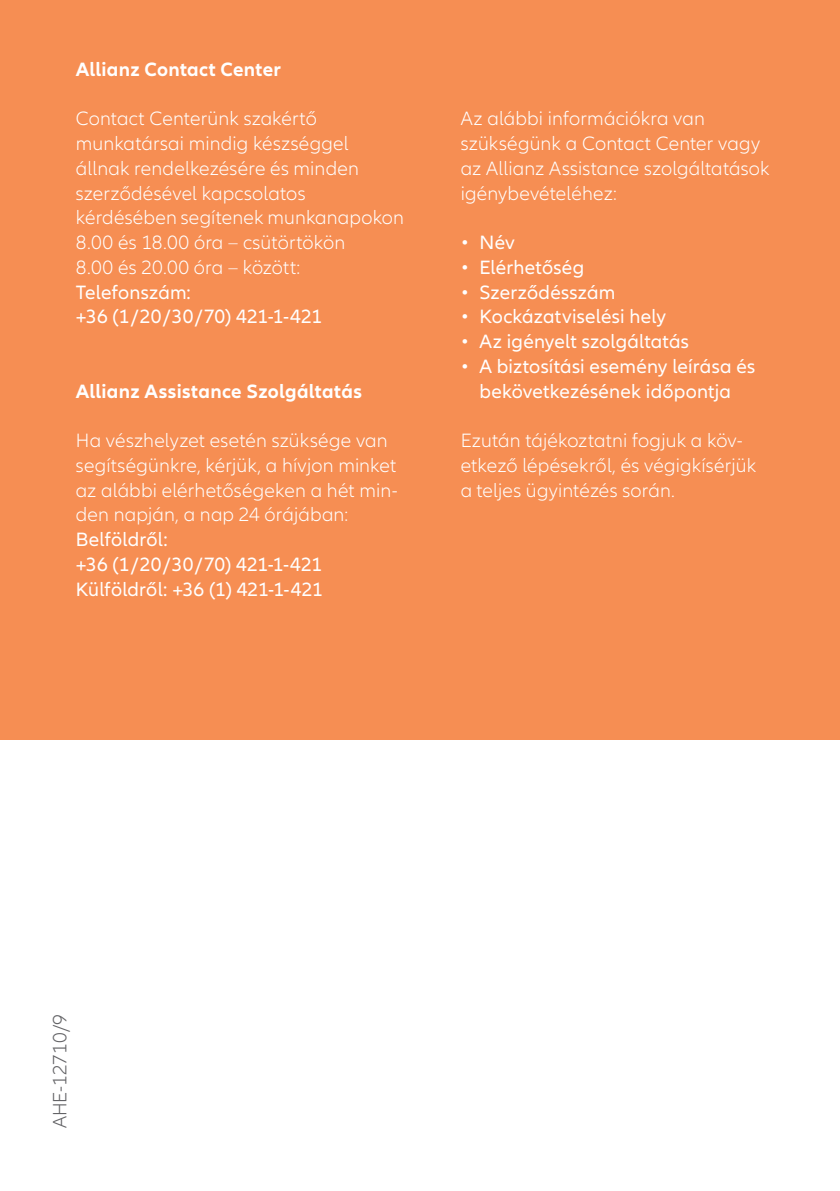
<style>
.page{position:relative;width:840px;height:1191px;background:#fff}
.page>*{position:absolute;margin:0;border:0;box-sizing:border-box;transform-origin:0 0}
.t1{font:300 20px/24.8px "Allianz Neo";letter-spacing:.01em;color:#fff}
.t2{font:20px/24.8px "Allianz Neo";letter-spacing:.01em;color:#fff}
.t3{font:700 20px "Allianz Neo";letter-spacing:.015em;color:#fff}
.t4{font:300 20px "Allianz Neo";color:#636366}
</style>
<div class="page">
<div style="left:0;top:0;width:839px;height:739px;background:#f68e53"></div>
<p class="t3" style="left:76px;top:57px;width:207px">Allianz Contact Center</p>
<p class="t1" style="left:76px;top:107px;width:329px">Contact Centerünk szakértő munkatársai mindig készséggel állnak rendelkezésére és minden szerződésével kapcsolatos kérdésében segítenek munkanapokon<br>8.00 és 18.00 óra – csütörtökön<br>8.00 és 20.00 óra – között:</p>
<p class="t2" style="left:76px;top:280px;width:248px">Telefonszám:<br>+36 (1/20/30/70) 421-1-421</p>
<p class="t3" style="left:76px;top:379px;width:287px">Allianz Assistance Szolgáltatás</p>
<p class="t1" style="left:76px;top:428px;width:323px">Ha vészhelyzet esetén szüksége van segítségünkre, kérjük, a hívjon minket az alábbi elérhetőségeken a hét min&shy;den napján, a nap 24 órájában:</p>
<p class="t2" style="left:76px;top:527px;width:248px">Belföldről:<br>+36 (1/20/30/70) 421-1-421<br>Külföldről: +36 (1) 421-1-421</p>
<p class="t1" style="left:460px;top:107px;width:310px">Az alábbi információkra van szükségünk a Contact Center vagy az Allianz Assistance szolgáltatások igénybevételéhez:</p>
<p class="t2" style="left:460px;top:230px;width:56px">• Név</p>
<p class="t2" style="left:460px;top:255px;width:125px">• Elérhetőség</p>
<p class="t2" style="left:460px;top:280px;width:156px">• Szerződésszám</p>
<p class="t2" style="left:460px;top:305px;width:207px">• Kockázatviselési hely</p>
<p class="t2" style="left:460px;top:329px;width:230px">• Az igényelt szolgáltatás</p>
<p class="t2" style="left:460px;top:354px;width:296px;text-align:center">• A biztosítási esemény leírása és bekövetkezésének időpontja</p>
<p class="t1" style="left:460px;top:428px;width:297px">Ezután tájékoztatni fogjuk a köv&shy;etkező lépésekről, és végigkísérjük a teljes ügyintézés során.</p>
<p class="t4" style="left:48px;top:1128px;width:115px;rotate:-90deg">AHE-12710/9</p>
</div>
